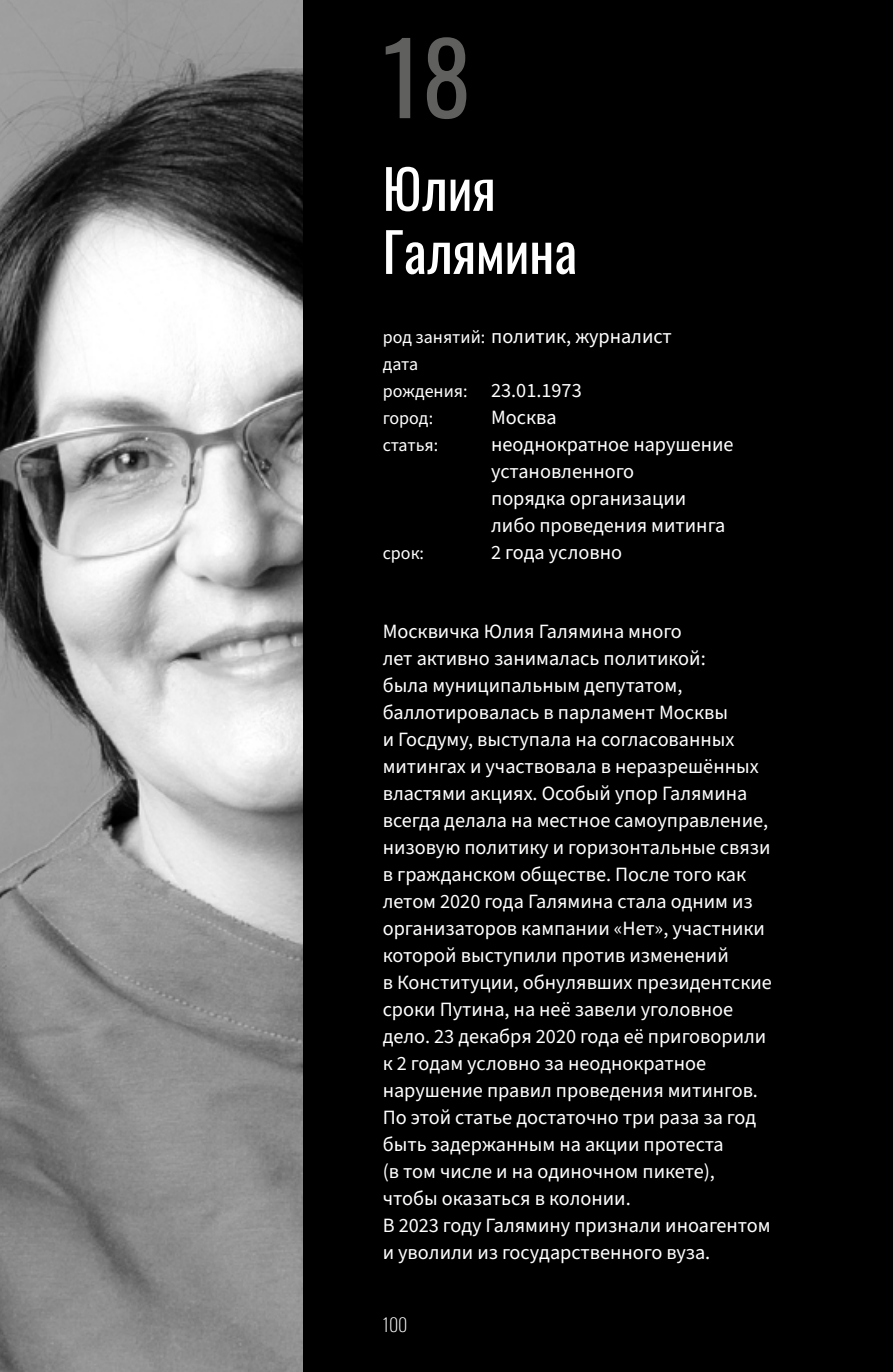
<style>
.page{position:relative;width:893px;height:1372px;background:#fff}
.page>*{position:absolute;margin:0;border:0;box-sizing:border-box;transform-origin:0 0}
.t1{font:99px "Oswald";color:#60605f}
.t2{font:54px/63px "Oswald";color:#fff}
.t3{font:20.25px/27px "Source Sans 3";color:#fff}
.t4{font:18px/27px "Source Sans 3";color:#fff}
.t5{font:200 18px "Oswald";color:#fff}
</style>
<div class="page">
<div style="left:0;top:0;width:893px;height:1371px;background:#000"></div>
<img style="left:0;top:0;width:303px;height:1371px">
<h1 class="t1" style="left:383px;top:-10px;width:90px">18</h1>
<h2 class="t2" style="left:383px;top:152px;width:196px">Юлия<br>Галямина</h2>
<p class="t4" style="left:383px;top:324px;width:104px">род занятий: дата рождения: город: статья:</p>
<p class="t3" style="left:491px;top:323px;width:182px">политик, журналист</p>
<p class="t3" style="left:491px;top:377px;width:244px">23.01.1973<br>Москва<br>неоднократное нарушение установленного<br>порядка организации либо проведения митинга<br>2 года условно</p>
<p class="t4" style="left:383px;top:540px;width:43px">срок:</p>
<p class="t3" style="left:383px;top:618px;width:391px">Москвичка Юлия Галямина много<br>лет активно занималась политикой:<br>была муниципальным депутатом, баллотировалась в парламент Москвы<br>и Госдуму, выступала на согласованных митингах и участвовала в неразрешённых властями акциях. Особый упор Галямина всегда делала на местное самоуправление, низовую политику и горизонтальные связи в гражданском обществе. После того как летом 2020 года Галямина стала одним из организаторов кампании «Нет», участники которой выступили против изменений<br>в Конституции, обнулявших президентские сроки Путина, на неё завели уголовное дело. 23 декабря 2020 года её приговорили к 2 годам условно за неоднократное нарушение правил проведения митингов.<br>По этой статье достаточно три раза за год быть задержанным на акции протеста<br>(в том числе и на одиночном пикете), чтобы оказаться в колонии.<br>В 2023 году Галямину признали иноагентом и уволили из государственного вуза.</p>
<p class="t5" style="left:383px;top:1308px;width:26px">100</p>
</div>
